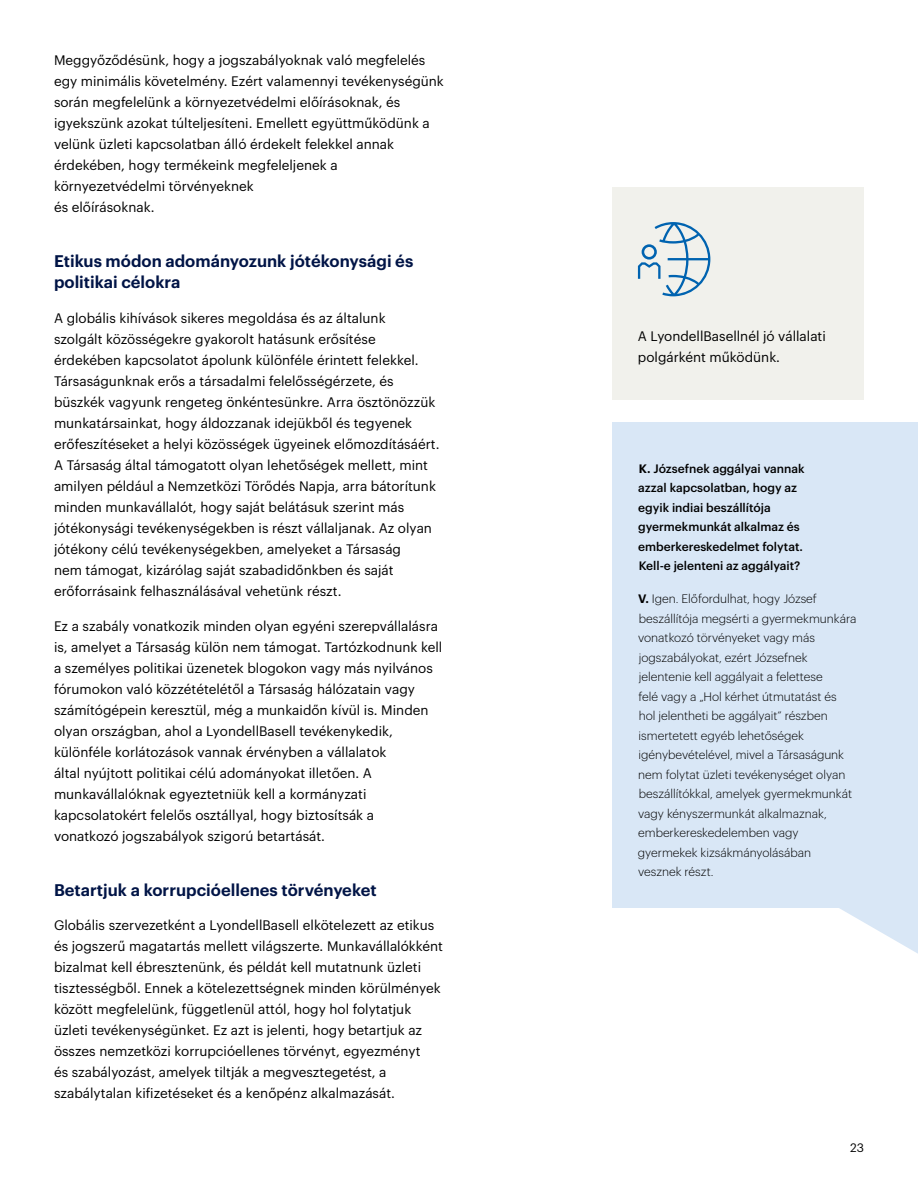
<style>
.page{position:relative;width:918px;height:1188px;background:#fff}
.page>*{position:absolute;margin:0;border:0;box-sizing:border-box;transform-origin:0 0}
.t1{font:600 16.5px/21px "Graphik";color:#001446}
.t2{font:13.5px/21px "Graphik";color:#000}
.t3{font:300 12px/19.5px "Graphik";color:#000}
.t4{font:500 12px/19.5px "Graphik";color:#000}
.t5{font:12px "Graphik";color:#000}
.s1{font-weight:600}
</style>
<div class="page">
<svg style="left:839px;top:908px;width:79px;height:46px"></svg>
<div style="left:612px;top:422px;width:306px;height:486px;background:#d9e7f6"></div>
<div style="left:612px;top:187px;width:252px;height:213px;background:#f1f1ec"></div>
<svg style="left:638px;top:222px;width:72px;height:74px"></svg>
<p class="t2" style="left:54px;top:48px;width:391px">Meggyőződésünk, hogy a jogszabályoknak való megfelelés egy minimális követelmény. Ezért valamennyi tevékenységünk során megfelelünk a környezetvédelmi előírásoknak, és igyekszünk azokat túlteljesíteni. Emellett együttműködünk a velünk üzleti kapcsolatban álló érdekelt felekkel annak érdekében, hogy termékeink megfeleljenek a környezetvédelmi törvényeknek<br>és előírásoknak.</p>
<p class="t1" style="left:54px;top:249px;width:361px">Etikus módon adományozunk jótékonysági és politikai célokra</p>
<p class="t2" style="left:54px;top:306px;width:387px">A globális kihívások sikeres megoldása és az általunk<br>szolgált közösségekre gyakorolt hatásunk erősítése érdekében kapcsolatot ápolunk különféle érintett felekkel.<br>Társaságunknak erős a társadalmi felelősségérzete, és büszkék vagyunk rengeteg önkéntesünkre. Arra ösztönözzük munkatársainkat, hogy áldozzanak idejükből és tegyenek erőfeszítéseket a helyi közösségek ügyeinek előmozdításáért.<br>A Társaság által támogatott olyan lehetőségek mellett, mint amilyen például a Nemzetközi Törődés Napja, arra bátorítunk minden munkavállalót, hogy saját belátásuk szerint más jótékonysági tevékenységekben is részt vállaljanak. Az olyan jótékony célú tevékenységekben, amelyeket a Társaság<br>nem támogat, kizárólag saját szabadidőnkben és saját erőforrásaink felhasználásával vehetünk részt.</p>
<p class="t2" style="left:54px;top:614px;width:390px">Ez a szabály vonatkozik minden olyan egyéni szerepvállalásra is, amelyet a Társaság külön nem támogat. Tartózkodnunk kell a személyes politikai üzenetek blogokon vagy más nyilvános fórumokon való közzétételétől a Társaság hálózatain vagy számítógépein keresztül, még a munkaidőn kívül is. Minden olyan országban, ahol a LyondellBasell tevékenykedik, különféle korlátozások vannak érvényben a vállalatok<br>által nyújtott politikai célú adományokat illetően. A munkavállalóknak egyeztetniük kell a kormányzati kapcsolatokért felelős osztállyal, hogy biztosítsák a<br>vonatkozó jogszabályok szigorú betartását.</p>
<p class="t1" style="left:54px;top:878px;width:324px">Betartjuk a korrupcióellenes törvényeket</p>
<p class="t2" style="left:54px;top:914px;width:391px">Globális szervezetként a LyondellBasell elkötelezett az etikus és jogszerű magatartás mellett világszerte. Munkavállalókként bizalmat kell ébresztenünk, és példát kell mutatnunk üzleti tisztességből. Ennek a kötelezettségnek minden körülmények között megfelelünk, függetlenül attól, hogy hol folytatjuk üzleti tevékenységünket. Ez azt is jelenti, hogy betartjuk az összes nemzetközi korrupcióellenes törvényt, egyezményt<br>és szabályozást, amelyek tiltják a megvesztegetést, a szabálytalan kifizetéseket és a kenőpénz alkalmazását.</p>
<p class="t2" style="left:638px;top:324px;width:189px">A LyondellBasellnél jó vállalati polgárként működünk.</p>
<p class="t4" style="left:638px;top:457px;width:168px"><span class="s1">K.</span> Józsefnek aggályai vannak azzal kapcsolatban, hogy az egyik indiai beszállítója gyermekmunkát alkalmaz és emberkereskedelmet folytat.<br>Kell-e jelenteni az aggályait?</p>
<p class="t3" style="left:638px;top:588px;width:220px"><span class="s1">V.</span> Igen. Előfordulhat, hogy József beszállítója megsérti a gyermekmunkára vonatkozó törvényeket vagy más jogszabályokat, ezért Józsefnek jelentenie kell aggályait a felettese<br>felé vagy a „Hol kérhet útmutatást és<br>hol jelentheti be aggályait” részben ismertetett egyéb lehetőségek igénybevételével, mivel a Társaságunk nem folytat üzleti tevékenységet olyan beszállítókkal, amelyek gyermekmunkát vagy kényszermunkát alkalmaznak, emberkereskedelemben vagy gyermekek kizsákmányolásában vesznek részt.</p>
<p class="t5" style="left:850px;top:1139px;width:15px">23</p>
</div>
